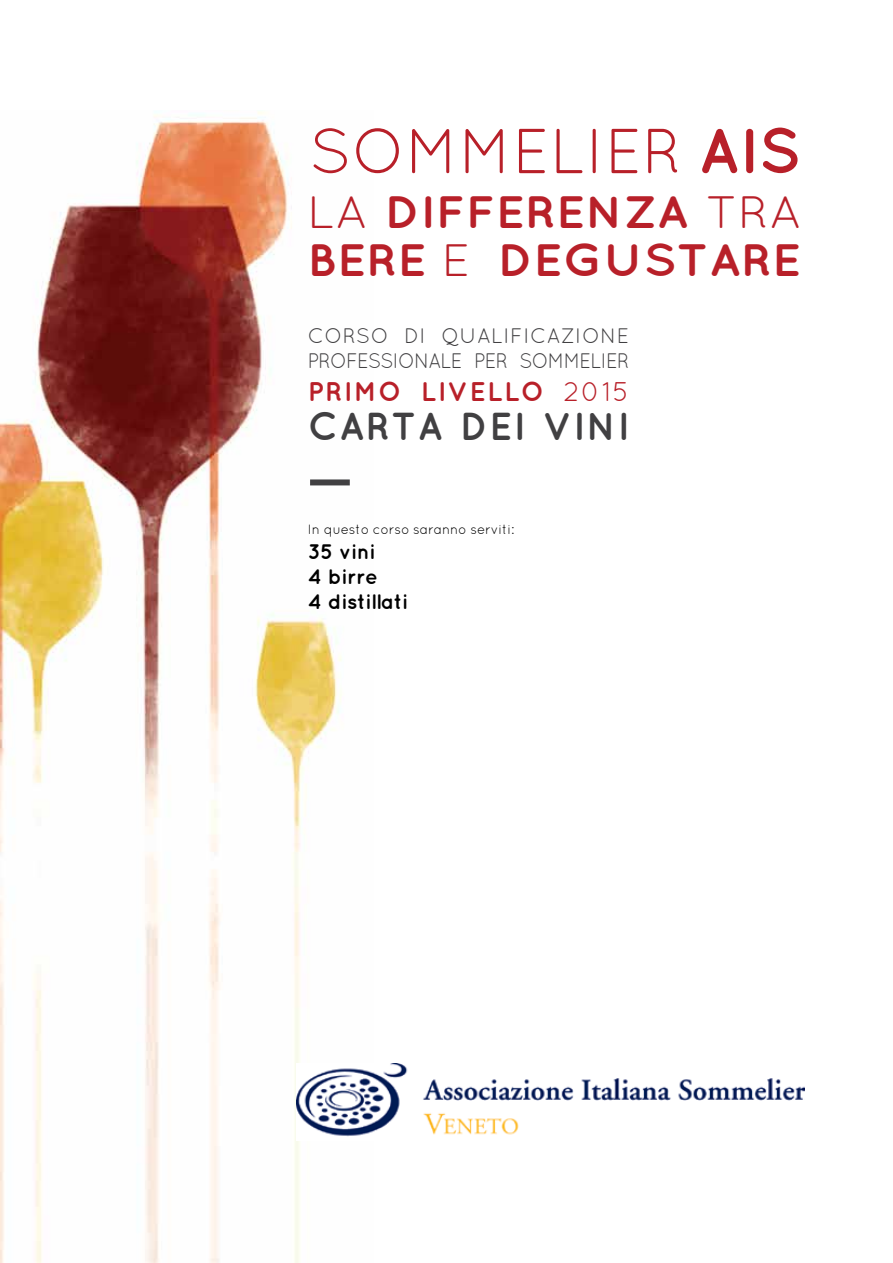
<style>
.page{position:relative;width:893px;height:1263px;background:#fff}
.page>*{position:absolute;margin:0;border:0;box-sizing:border-box;transform-origin:0 0}
.t1{font:63.3px "Quicksand";color:#b82029}
.t2{font:700 45.3px/48.4px "Quicksand";color:#b82029;scale:1.09 1}
.t3{font:700 39px "Quicksand";letter-spacing:.03em;color:#414042}
.t4{font:700 27px "Quicksand";letter-spacing:.05em;color:#b82029}
.t5{font:21px/25.2px "Quicksand";letter-spacing:-.04em;color:#414042}
.t6{font:700 21px/25.2px "Quicksand";letter-spacing:-.01em;color:#000}
.t7{font:13.5px "Quicksand";letter-spacing:-.01em;color:#000}
.s1{font-weight:700}
.s2{font-weight:400}
</style>
<div class="page">
<img style="left:0;top:111px;width:350px;height:1152px">
<div style="left:310px;top:479px;width:40px;height:6px;background:#414042"></div>
<img style="left:297px;top:1063px;width:508px;height:78px">
<h1 class="t1" style="left:309px;top:115px;width:493px">SOMMELIER <span class="s1">AIS</span></h1>
<h2 class="t2" style="left:307px;top:186px;width:455px"><span class="s2">LA</span> DIFFERENZA <span class="s2">TRA<br></span>BERE <span class="s2">E</span> DEGUSTARE</h2>
<p class="t5" style="left:308px;top:323px;width:323px">CORSO DI QUALIFICAZIONE<br>PROFESSIONALE PER SOMMELIER</p>
<p class="t4" style="left:308px;top:375px;width:323px">PRIMO LIVELLO <span class="s2">2015</span></p>
<h3 class="t3" style="left:308px;top:403px;width:323px">CARTA DEI VINI</h3>
<p class="t7" style="left:308px;top:521px;width:208px">I N QUESTO CORSO SARANNO SERVITI:</p>
<p class="t6" style="left:308px;top:538px;width:102px">35 vini<br>4 birre<br>4 distillati</p>
</div>
